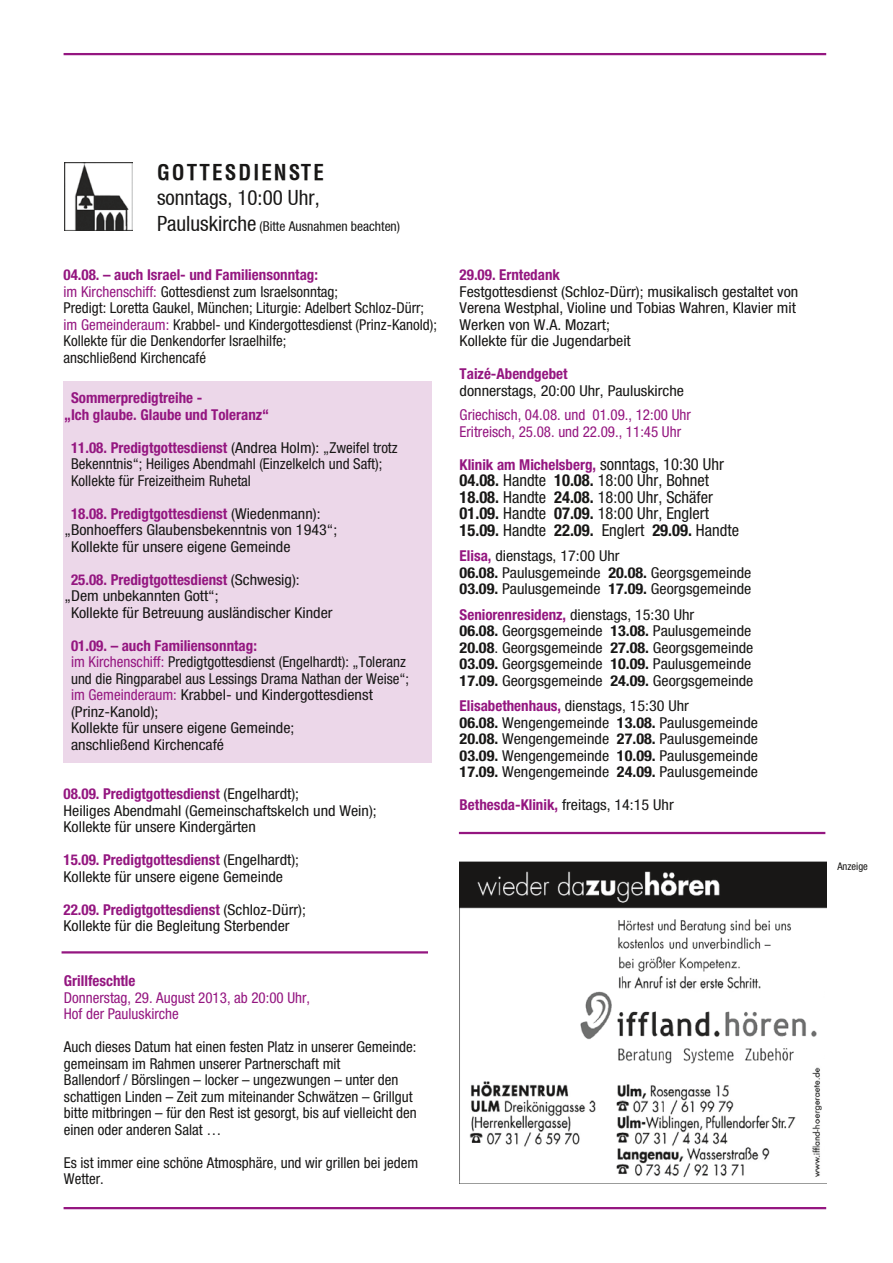
<style>
.page{position:relative;width:893px;height:1263px;background:#fff}
.page>*{position:absolute;margin:0;border:0;box-sizing:border-box;transform-origin:0 0}
.t1{font:21px "PKN";color:#181716}
.t2{font:21px "PKF";letter-spacing:.1em;color:#181716}
.t3{font:condensed 16.5px/16.5px "Helvetica Neue";color:#181716}
.t4{font:condensed 15px/16.5px "Helvetica Neue";color:#181716;scale:1.07 1}
.t5{font:condensed 15px/16.5px "Helvetica Neue";color:#181716}
.t6{font:700 condensed 15px/16.5px "Helvetica Neue";color:#941680}
.t7{font:condensed 15px/16.5px "Helvetica Neue";color:#941680}
.t8{font:13.5px "PKN";color:#181716}
.t9{font:condensed 10.5px "Helvetica Neue";color:#181716}
.s1{font-size:21px}
.s2{font-weight:700;color:#941680}
.s3{color:#941680}
.s4{font-weight:400;color:#181716}
.s5{font-weight:400;font-size:16.5px;color:#181716}
.s6{font-weight:700}
</style>
<div class="page">
<div style="left:64px;top:381px;width:368px;height:382px;background:#ecd7e9"></div>
<hr style="left:64px;top:53px;width:762px;height:2px;background:#941680">
<hr style="left:64px;top:1207px;width:762px;height:2px;background:#941680">
<hr style="left:459px;top:832px;width:366px;height:2px;background:#941680">
<hr style="left:62px;top:951px;width:366px;height:2px;background:#941680">
<img style="left:459px;top:861px;width:367px;height:323px">
<img style="left:64px;top:163px;width:69px;height:68px">
<h1 class="t2" style="left:157px;top:159px;width:169px">GOTTESDIENSTE</h1>
<h1 class="t1" style="left:157px;top:186px;width:164px">sonntags, 10:00 Uhr,</h1>
<p class="t8" style="left:157px;top:218px;width:245px"><span class="s1">Pauluskirche</span> (Bitte Ausnahmen beachten)</p>
<p class="t5" style="left:64px;top:266px;width:375px"><span class="s2">04.08. – auch Israel- und Familiensonntag:<br></span><span class="s3">im Kirchenschiff:</span> Gottesdienst zum Israelsonntag;<br>Predigt: Loretta Gaukel, München; Liturgie: Adelbert Schloz-Dürr; <span class="s3">im Gemeinderaum:</span> Krabbel- und Kindergottesdienst (Prinz-Kanold); Kollekte für die Denkendorfer Israelhilfe;<br>anschließend Kirchencafé</p>
<p class="t6" style="left:64px;top:389px;width:207px;text-indent:7px">Sommerpredigtreihe -<br>„Ich glaube. Glaube und Toleranz“</p>
<p class="t4" style="left:71px;top:439px;width:307px"><span class="s2">11.08. Predigtgottesdienst</span> (Andrea Holm): „Zweifel trotz<br>Bekenntnis“; Heiliges Abendmahl (Einzelkelch und Saft);<br>Kollekte für Freizeitheim Ruhetal</p>
<p class="t6" style="left:71px;top:505px;width:251px">18.08. Predigtgottesdienst <span class="s4">(Wiedenmann):</span></p>
<p class="t4" style="left:65px;top:521px;width:256px">„Bonhoeffers Glaubensbekenntnis von 1943“;</p>
<p class="t4" style="left:71px;top:538px;width:207px">Kollekte für unsere eigene Gemeinde</p>
<p class="t6" style="left:71px;top:571px;width:230px">25.08. Predigtgottesdienst <span class="s4">(Schwesig):</span></p>
<p class="t4" style="left:65px;top:587px;width:146px">„Dem unbekannten Gott“;</p>
<p class="t4" style="left:71px;top:604px;width:246px">Kollekte für Betreuung ausländischer Kinder</p>
<p class="t5" style="left:71px;top:637px;width:340px"><span class="s2">01.09. – auch Familiensonntag:<br></span><span class="s3">im Kirchenschiff:</span> Predigtgottesdienst (Engelhardt): „Toleranz und die Ringparabel aus Lessings Drama Nathan der Weise“; <span class="s3">im Gemeinderaum:</span> Krabbel- und Kindergottesdienst (Prinz-Kanold);<br>Kollekte für unsere eigene Gemeinde;<br>anschließend Kirchencafé</p>
<p class="t4" style="left:64px;top:785px;width:294px"><span class="s2">08.09. Predigtgottesdienst</span> (Engelhardt);<br>Heiliges Abendmahl (Gemeinschaftskelch und Wein);<br>Kollekte für unsere Kindergärten</p>
<p class="t4" style="left:64px;top:851px;width:222px"><span class="s2">15.09. Predigtgottesdienst</span> (Engelhardt);<br>Kollekte für unsere eigene Gemeinde</p>
<p class="t4" style="left:64px;top:901px;width:228px"><span class="s2">22.09. Predigtgottesdienst</span> (Schloz-Dürr);<br>Kollekte für die Begleitung Sterbender</p>
<p class="t6" style="left:64px;top:972px;width:73px">Grillfeschtle</p>
<p class="t7" style="left:64px;top:989px;width:248px">Donnerstag, 29. August 2013, ab 20:00 Uhr,<br>Hof der Pauluskirche</p>
<p class="t5" style="left:64px;top:1038px;width:354px">Auch dieses Datum hat einen festen Platz in unserer Gemeinde: gemeinsam im Rahmen unserer Partnerschaft mit<br>Ballendorf / Börslingen – locker – ungezwungen – unter den schattigen Linden – Zeit zum miteinander Schwätzen – Grillgut bitte mitbringen – für den Rest ist gesorgt, bis auf vielleicht den einen oder anderen Salat …</p>
<p class="t5" style="left:64px;top:1154px;width:356px">Es ist immer eine schöne Atmosphäre, und wir grillen bei jedem<br>Wetter.</p>
<p class="t6" style="left:460px;top:266px;width:102px">29.09. Erntedank</p>
<p class="t4" style="left:460px;top:283px;width:318px">Festgottesdienst (Schloz-Dürr); musikalisch gestaltet von Verena Westphal, Violine und Tobias Wahren, Klavier mit Werken von W.A. Mozart;<br>Kollekte für die Jugendarbeit</p>
<p class="t6" style="left:460px;top:365px;width:110px">Taizé-Abendgebet</p>
<p class="t4" style="left:460px;top:382px;width:211px">donnerstags, 20:00 Uhr, Pauluskirche</p>
<p class="t7" style="left:460px;top:407px;width:233px">Griechisch, 04.08. und 01.09., 12:00 Uhr<br>Eritreisch, 25.08. und 22.09., 11:45 Uhr</p>
<p class="t6" style="left:460px;top:456px;width:266px">Klinik am Michelsberg, <span class="s5">sonntags, 10:30 Uhr</span></p>
<p class="t3" style="left:460px;top:472px;width:281px"><span class="s6">04.08.</span> Handte <span class="s6">10.08.</span> 18:00 Uhr, Bohnet <span class="s6">18.08.</span> Handte <span class="s6">24.08.</span> 18:00 Uhr, Schäfer <span class="s6">01.09.</span> Handte <span class="s6">07.09.</span> 18:00 Uhr, Englert <span class="s6">15.09.</span> Handte <span class="s6">22.09.</span> Englert <span class="s6">29.09.</span> Handte</p>
<p class="t4" style="left:460px;top:548px;width:274px"><span class="s2">Elisa,</span> dienstags, 17:00 Uhr<br><span class="s6">06.08.</span> Paulusgemeinde <span class="s6">20.08.</span> Georgsgemeinde<br><span class="s6">03.09.</span> Paulusgemeinde <span class="s6">17.09.</span> Georgsgemeinde</p>
<p class="t4" style="left:460px;top:606px;width:276px"><span class="s2">Seniorenresidenz,</span> dienstags, 15:30 Uhr<br><span class="s6">06.08.</span> Georgsgemeinde <span class="s6">13.08.</span> Paulusgemeinde <span class="s6">20.08</span>. Georgsgemeinde <span class="s6">27.08.</span> Georgsgemeinde <span class="s6">03.09.</span> Georgsgemeinde <span class="s6">10.09.</span> Paulusgemeinde <span class="s6">17.09.</span> Georgsgemeinde <span class="s6">24.09.</span> Georgsgemeinde</p>
<p class="t4" style="left:460px;top:698px;width:280px"><span class="s2">Elisabethenhaus,</span> dienstags, 15:30 Uhr<br><span class="s6">06.08.</span> Wengengemeinde <span class="s6">13.08.</span> Paulusgemeinde <span class="s6">20.08.</span> Wengengemeinde <span class="s6">27.08.</span> Paulusgemeinde <span class="s6">03.09.</span> Wengengemeinde <span class="s6">10.09.</span> Paulusgemeinde <span class="s6">17.09.</span> Wengengemeinde <span class="s6">24.09.</span> Paulusgemeinde</p>
<p class="t4" style="left:460px;top:797px;width:202px"><span class="s2">Bethesda-Klinik,</span> freitags, 14:15 Uhr</p>
<p class="t9" style="left:837px;top:860px;width:32px">Anzeige</p>
</div>
